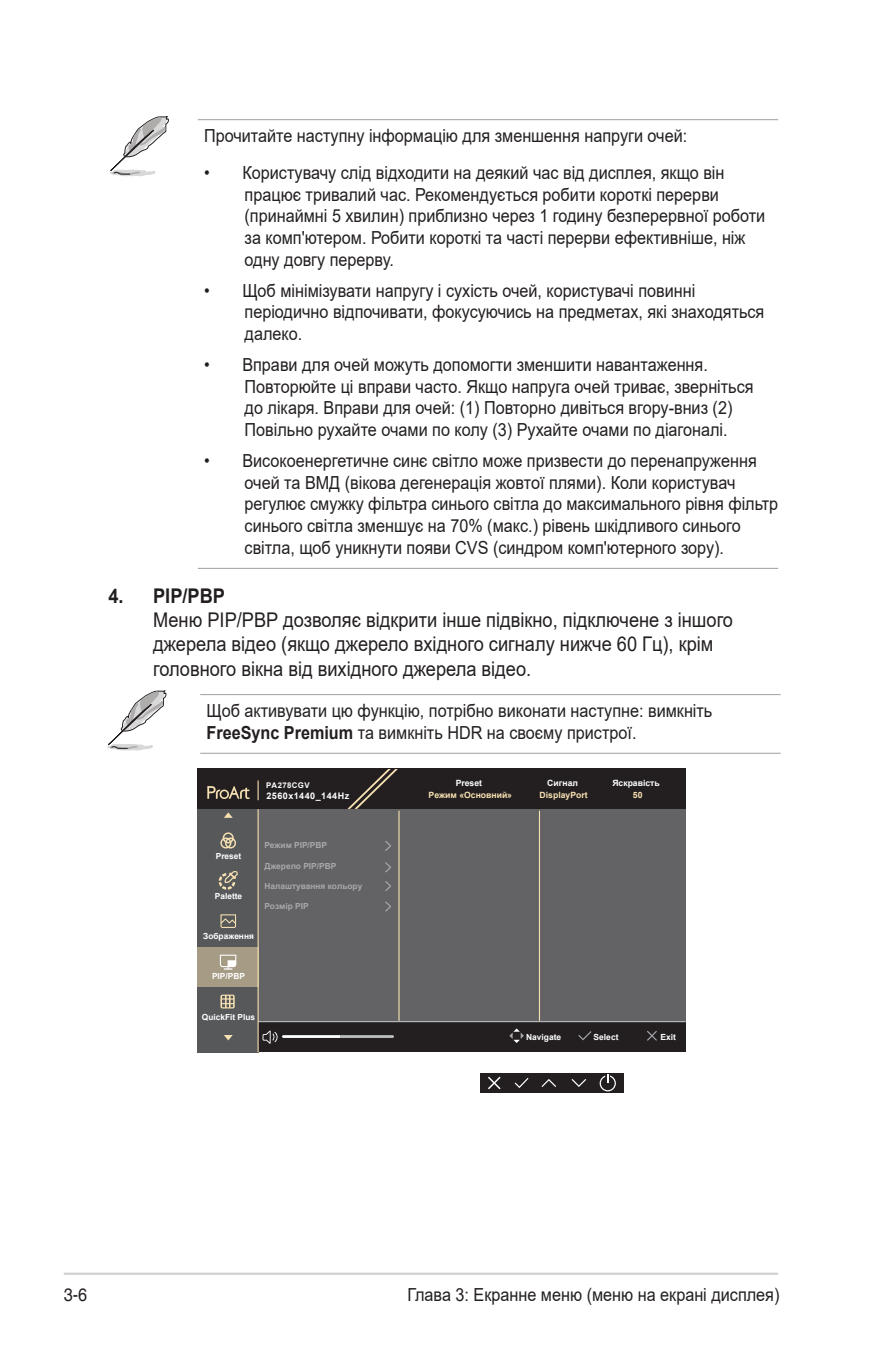
<style>
.page{position:relative;width:893px;height:1346px;background:#fff}
.page>*{position:absolute;margin:0;border:0;box-sizing:border-box;transform-origin:0 0}
.List{font:20.25px/24.3px "Arial";color:#231f20;scale:.9 1}
.t1{font:700 20.25px "Arial";color:#231f20;scale:.9 1}
.Message_first{font:18px/21.6px "Arial";color:#231f20;scale:.9 1}
.t2{font:18px "Helvetica";color:#231f20;scale:.9 1}
.t3{font:700 9px "Arial";letter-spacing:.05em;color:#fff}
.t4{font:700 8.55px/12.2px "Arial";color:#fae3b3;text-align:center}
.t5{font:700 8.55px "Arial";color:#fff}
.t6{font:700 8.33px "Arial";color:#fff}
.t7{font:700 8.33px "Arial";color:#a8a9ad}
.t8{font:700 7.88px "Arial";letter-spacing:.05em;color:#fff}
.s1{font-weight:700}
.s2{color:#fff}
</style>
<div class="page">
<hr style="left:64px;top:1272px;width:714px;height:3px;background:#d1d2d4">
<hr style="left:198px;top:119px;width:580px;height:1px;background:#a8a9ad">
<hr style="left:198px;top:568px;width:580px;height:1px;background:#a8a9ad">
<svg style="left:109px;top:116px;width:60px;height:60px"></svg>
<hr style="left:200px;top:694px;width:581px;height:1px;background:#a8a9ad">
<hr style="left:200px;top:753px;width:581px;height:1px;background:#a8a9ad">
<svg style="left:107px;top:690px;width:60px;height:61px"></svg>
<div style="left:480px;top:1073px;width:144px;height:19px;background:#231f20"></div>
<svg style="left:488px;top:1076px;width:13px;height:13px"></svg>
<svg style="left:600px;top:1074px;width:16px;height:17px"></svg>
<svg style="left:515px;top:1078px;width:13px;height:10px"></svg>
<svg style="left:541px;top:1079px;width:15px;height:8px"></svg>
<svg style="left:571px;top:1079px;width:15px;height:8px"></svg>
<div style="left:197px;top:809px;width:61px;height:243px;background:#57585a"></div>
<div style="left:197px;top:769px;width:489px;height:40px;background:#231f20"></div>
<div style="left:258px;top:1021px;width:428px;height:31px;background:#231f20"></div>
<div style="left:258px;top:809px;width:428px;height:212px;background:#636366"></div>
<svg style="left:347px;top:769px;width:51px;height:40px"></svg>
<svg style="left:258px;top:780px;width:1px;height:20px"></svg>
<hr style="left:398px;top:811px;width:2px;height:210px;background:#fae3b3">
<hr style="left:539px;top:811px;width:1px;height:210px;background:#fae3b3">
<hr style="left:258px;top:1021px;width:428px;height:1px;background:#bcbdc0">
<svg style="left:207px;top:786px;width:43px;height:13px"></svg>
<svg style="left:263px;top:1030px;width:131px;height:14px"></svg>
<hr style="left:258px;top:809px;width:1px;height:243px;background:#fae3b3">
<div style="left:197px;top:947px;width:61px;height:40px;background:#a69b85"></div>
<svg style="left:220px;top:832px;width:16px;height:16px"></svg>
<svg style="left:219px;top:871px;width:19px;height:18px"></svg>
<svg style="left:220px;top:914px;width:16px;height:14px"></svg>
<svg style="left:220px;top:994px;width:15px;height:14px"></svg>
<svg style="left:220px;top:954px;width:16px;height:15px"></svg>
<svg style="left:647px;top:1031px;width:10px;height:10px"></svg>
<svg style="left:578px;top:1031px;width:13px;height:9px"></svg>
<svg style="left:509px;top:1028px;width:15px;height:15px"></svg>
<svg style="left:385px;top:881px;width:6px;height:10px"></svg>
<svg style="left:385px;top:901px;width:6px;height:10px"></svg>
<svg style="left:385px;top:862px;width:6px;height:10px"></svg>
<svg style="left:385px;top:841px;width:6px;height:10px"></svg>
<svg style="left:224px;top:1035px;width:9px;height:5px"></svg>
<svg style="left:224px;top:812px;width:9px;height:6px"></svg>
<p class="Message_first" style="left:204px;top:125px;width:538px">Прочитайте наступну інформацію для зменшення напруги очей:</p>
<p class="Message_first" style="left:245px;top:162px;width:580px;text-indent:-40px">• Користувачу слід відходити на деякий час від дисплея, якщо він працює тривалий час. Рекомендується робити короткі перерви (принаймні 5 хвилин) приблизно через 1 годину безперервної роботи за комп'ютером. Робити короткі та часті перерви ефективніше, ніж одну довгу перерву.</p>
<p class="Message_first" style="left:245px;top:280px;width:579px;text-indent:-40px">• Щоб мінімізувати напругу і сухість очей, користувачі повинні періодично відпочивати, фокусуючись на предметах, які знаходяться далеко.</p>
<p class="Message_first" style="left:245px;top:354px;width:567px;text-indent:-40px">• Вправи для очей можуть допомогти зменшити навантаження.<br>Повторюйте ці вправи часто. Якщо напруга очей триває, зверніться до лікаря. Вправи для очей: (1) Повторно дивіться вгору-вниз (2)<br>Повільно рухайте очами по колу (3) Рухайте очами по діагоналі.</p>
<p class="Message_first" style="left:245px;top:450px;width:594px;text-indent:-40px">• Високоенергетичне синє світло може призвести до перенапруження очей та ВМД (вікова дегенерація жовтої плями). Коли користувач регулює смужку фільтра синього світла до максимального рівня фільтр синього світла зменшує на 70% (макс.) рівень шкідливого синього світла, щоб уникнути появи CVS (синдром комп'ютерного зору).</p>
<p class="t1" style="left:108px;top:582px;width:131px">4. PIP/PBP</p>
<p class="List" style="left:153px;top:608px;width:646px">Меню PIP/PBP дозволяє відкрити інше підвікно, підключене з іншого джерела відео (якщо джерело вхідного сигналу нижче 60 Гц), крім головного вікна від вихідного джерела відео.</p>
<p class="Message_first" style="left:207px;top:700px;width:564px">Щоб активувати цю функцію, потрібно виконати наступне: вимкніть<br><span class="s1">FreeSync Premium</span> та вимкніть HDR на своєму пристрої.</p>
<p class="t5" style="left:456px;top:777px;width:28px">Preset</p>
<p class="t4" style="left:540px;top:777px;width:49px"><span class="s2">Сигнал<br></span>DisplayPort</p>
<p class="t5" style="left:612px;top:777px;width:49px">Яскравість</p>
<p class="t8" style="left:266px;top:780px;width:45px">PA278CGV</p>
<p class="t3" style="left:266px;top:789px;width:84px">2560x1440_144Hz</p>
<p class="t4" style="left:429px;top:789px;width:85px">Режим «Основний»</p>
<p class="t4" style="left:633px;top:789px;width:11px">50</p>
<p class="t6" style="left:216px;top:850px;width:27px">Preset</p>
<p class="t6" style="left:215px;top:890px;width:29px">Palette</p>
<p class="t6" style="left:203px;top:930px;width:52px">Зображення</p>
<p class="t6" style="left:212px;top:970px;width:34px">PIP/PBP</p>
<p class="t6" style="left:202px;top:1011px;width:55px">QuickFit Plus</p>
<p class="t7" style="left:264px;top:839px;width:64px">Режим PIP/PBP</p>
<p class="t7" style="left:264px;top:860px;width:73px">Джерело PIP/PBP</p>
<p class="t7" style="left:264px;top:880px;width:99px">Налаштування кольору</p>
<p class="t7" style="left:264px;top:900px;width:46px">Розмір PIP</p>
<p class="t6" style="left:526px;top:1031px;width:37px">Navigate</p>
<p class="t6" style="left:594px;top:1031px;width:26px">Select</p>
<p class="t6" style="left:660px;top:1031px;width:17px">Exit</p>
<p class="t2" style="left:64px;top:1284px;width:28px">3-6</p>
<p class="Message_first" style="left:407px;top:1283px;width:415px">Глава 3: Екранне меню (меню на екрані дисплея)</p>
</div>
